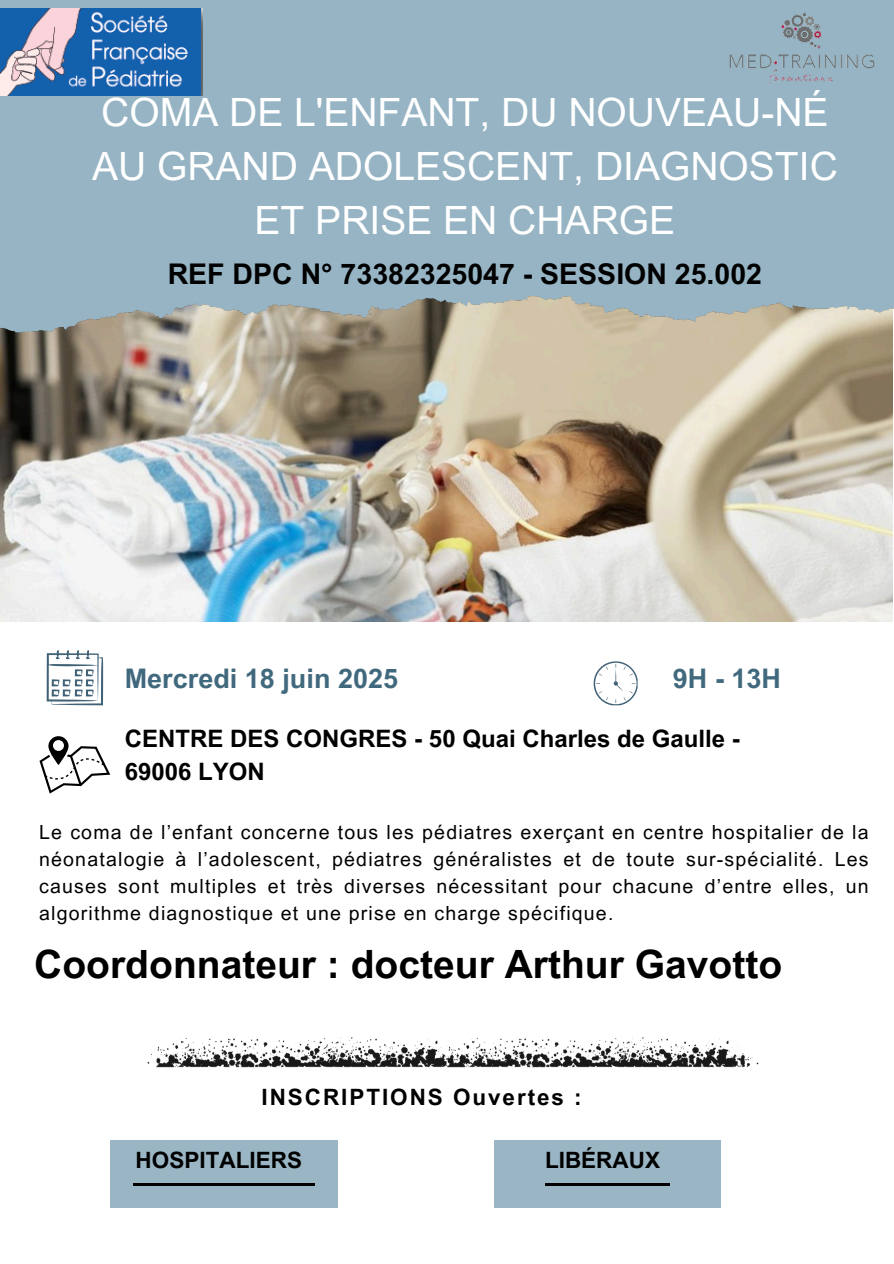
<style>
.page{position:relative;width:894px;height:1264px;background:#fff}
.page>*{position:absolute;margin:0;border:0;box-sizing:border-box;transform-origin:0 0}
.t1{font:39px/54px "Arial MT Pro";color:#fff;text-align:center}
.t2{font:700 39px "Arial MT Pro";color:#000}
.t3{font:700 28.5px "Arial MT Pro";color:#000}
.t4{font:700 27px "Arial MT Pro";color:#41697d}
.t5{font:700 24px/32.7px "Arial MT Pro";color:#000}
.t6{font:700 22.5px "Arial MT Pro";letter-spacing:.085em;color:#000}
.t7{font:700 22.5px "Arial MT Pro";color:#000}
.t8{font:19.5px/27px "Arial MT Pro";letter-spacing:.06em;color:#000;text-align:justify}
</style>
<div class="page">
<img style="left:0;top:340px;width:892px;height:281px">
<div style="left:111px;top:1140px;width:226px;height:67px;background:#9ab5c3"></div>
<hr style="left:133px;top:1183px;width:182px;height:1px;background:#000">
<img style="left:0;top:0;width:893px;height:340px">
<div style="left:494px;top:1140px;width:226px;height:67px;background:#9ab5c3"></div>
<hr style="left:545px;top:1183px;width:124px;height:1px;background:#000">
<img style="left:715px;top:0;width:170px;height:92px">
<svg style="left:47px;top:650px;width:56px;height:55px"></svg>
<svg style="left:593px;top:661px;width:44px;height:44px"></svg>
<img style="left:147px;top:1036px;width:612px;height:32px">
<svg style="left:39px;top:736px;width:71px;height:57px"></svg>
<img style="left:1px;top:9px;width:201px;height:86px">
<h4 class="t1" style="left:92px;top:91px;width:747px">COMA DE L'ENFANT, DU NOUVEAU-NÉ<br>AU GRAND ADOLESCENT, DIAGNOSTIC<br>ET PRISE EN CHARGE</h4>
<h4 class="t3" style="left:168px;top:263px;width:595px">REF DPC N° 73382325047 - SESSION 25.002</h4>
<p class="t4" style="left:125px;top:668px;width:275px">Mercredi 18 juin 2025</p>
<h1 class="t4" style="left:672px;top:668px;width:110px">9H - 13H</h1>
<p class="t5" style="left:125px;top:725px;width:616px">CENTRE DES CONGRES - 50 Quai Charles de Gaulle -<br>69006 LYON</p>
<h6 class="t8" style="left:39px;top:820px;width:830px">Le coma de l’enfant concerne tous les pédiatres exerçant en centre hospitalier de la néonatalogie à l’adolescent, pédiatres généralistes et de toute sur-spécialité. Les causes sont multiples et très diverses nécessitant pour chacune d’entre elles, un algorithme diagnostique et une prise en charge spécifique.</h6>
<p class="t2" style="left:34px;top:949px;width:749px">Coordonnateur : docteur Arthur Gavotto</p>
<h3 class="t6" style="left:261px;top:1088px;width:321px">INSCRIPTIONS Ouvertes :</h3>
<p class="t7" style="left:136px;top:1151px;width:168px">HOSPITALIERS</p>
<p class="t7" style="left:545px;top:1151px;width:116px">LIBÉRAUX</p>
</div>
